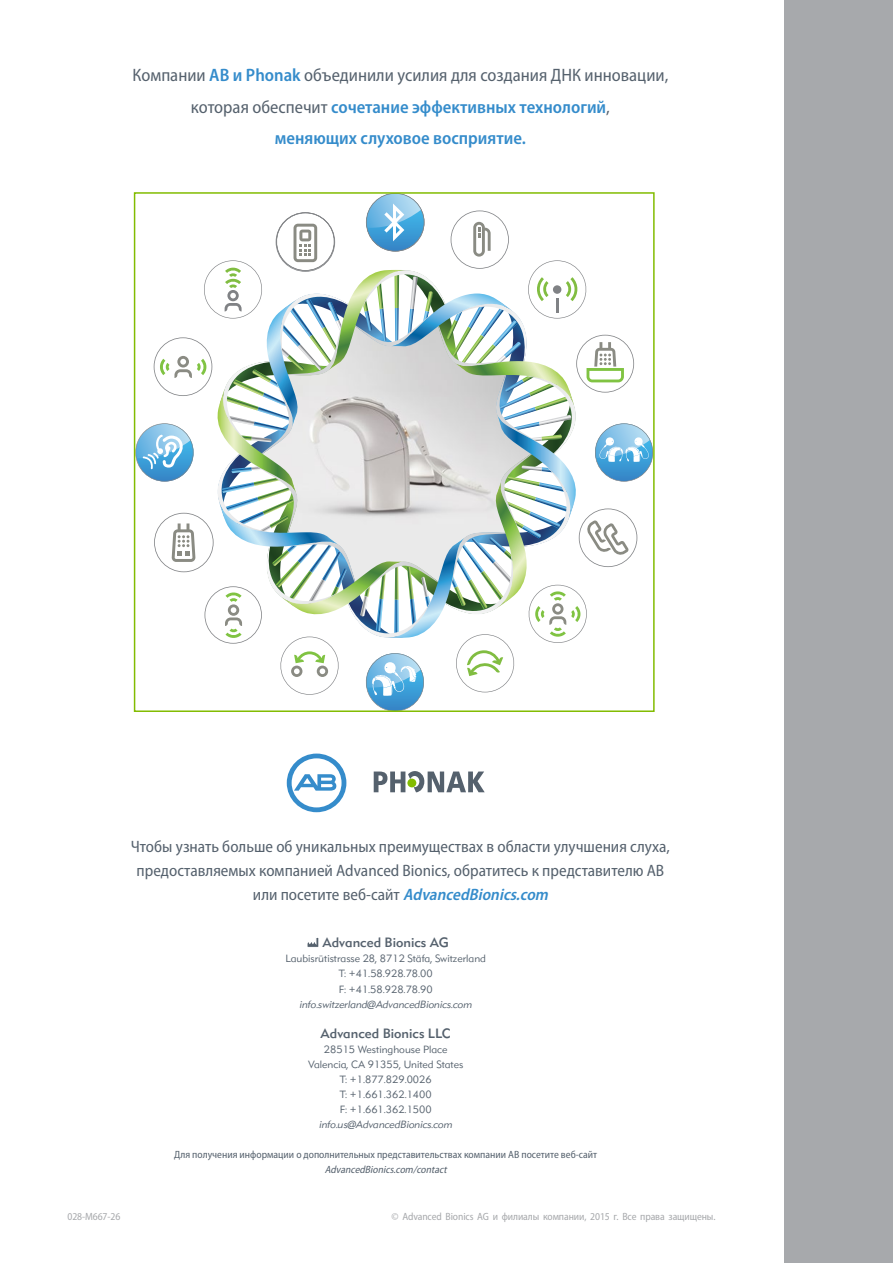
<style>
.page{position:relative;width:893px;height:1263px;background:#fff}
.page>*{position:absolute;margin:0;border:0;box-sizing:border-box;transform-origin:0 0}
.t1{font:600 semi-condensed 18px/31.5px "Myriad Pro";color:#358ccb;text-align:center}
.t2{font:semi-condensed 16.5px/24px "Myriad Pro";color:#55616d;text-align:center}
.t3{font:500 13.5px "DH Sans";color:#55616d}
.t4{font:300 10.5px/15px "DH Sans";color:#55616d;text-align:center}
.t5{font:semi-condensed 10.5px "Myriad Pro";color:#55616d}
.t6{font:semi-condensed 10.5px "Myriad Pro";letter-spacing:-.01em;color:#a7a9ac}
.t7{font:italic 300 10.5px "DH Sans";color:#55616d}
.t8{font:italic semi-condensed 10.5px "Myriad Pro";color:#55616d}
.s1{font-weight:400;color:#55616d}
.s2{font-weight:600;font-style:italic;color:#358ccb}
</style>
<div class="page">
<div style="left:785px;top:0;width:108px;height:1263px;background:#a7a9ac"></div>
<svg style="left:307px;top:937px;width:12px;height:10px"></svg>
<svg style="left:137px;top:195px;width:515px;height:514px"></svg>
<div style="left:134px;top:192px;width:521px;height:520px;border:2px solid #82bc00"></div>
<svg style="left:287px;top:753px;width:59px;height:59px"></svg>
<svg style="left:374px;top:771px;width:111px;height:21px"></svg>
<h1 class="t1" style="left:132px;top:60px;width:537px"><span class="s1">Компании</span> AB и Phonak <span class="s1">объединили усилия для создания ДНК инновации, которая обеспечит</span> сочетание эффективных технологий<span class="s1">,<br></span>меняющих слуховое восприятие.</h1>
<h2 class="t2" style="left:131px;top:835px;width:540px">Чтобы узнать больше об уникальных преимуществах в области улучшения слуха, предоставляемых компанией Advanced Bionics, обратитесь к представителю AB и л и п о с ет и те в е б - с а й т <span class="s2">AdvancedBionics.com</span></h2>
<p class="t3" style="left:322px;top:935px;width:128px">Advanced Bionics AG</p>
<p class="t4" style="left:285px;top:951px;width:202px">Laubisrütistrasse 28, 8712 Stäfa, Switzerland<br>T: +41.58.928.78.00<br>F: +41.58.928.78.90</p>
<p class="t7" style="left:299px;top:997px;width:174px">info.switzerland@AdvancedBionics.com</p>
<p class="t3" style="left:321px;top:1025px;width:132px">Advanced Bionics LLC</p>
<p class="t4" style="left:308px;top:1041px;width:157px">28515 Westinghouse Place<br>Valencia, CA 91355, United States<br>T: +1.877.829.0026<br>T: +1.661.362.1400<br>F: +1.661.362.1500</p>
<p class="t7" style="left:319px;top:1117px;width:135px">info.us@AdvancedBionics.com</p>
<p class="t5" style="left:174px;top:1148px;width:425px">Для получения информации о дополнительных представительствах компании AB посетите веб-сайт</p>
<p class="t8" style="left:325px;top:1163px;width:126px">AdvancedBionics.com/contact</p>
<p class="t6" style="left:68px;top:1210px;width:54px">028-M667-26</p>
<p class="t6" style="left:391px;top:1210px;width:325px">© Advanced Bionics AG и филиалы компании, 2015 г. Все права защищены.</p>
</div>
